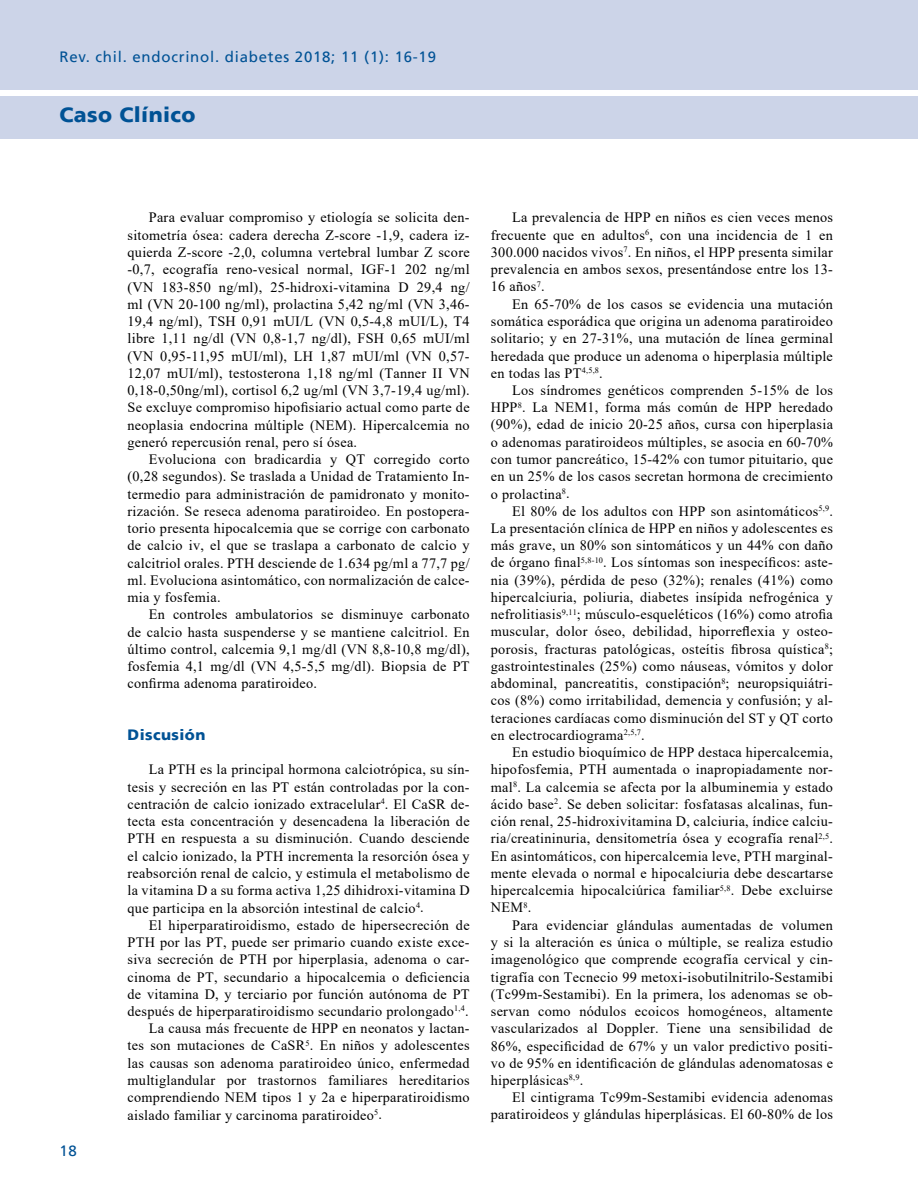
<style>
.page{position:relative;width:918px;height:1188px;background:#fff}
.page>*{position:absolute;margin:0;border:0;box-sizing:border-box;transform-origin:0 0}
.t1{font:900 21px "Frutiger LT";letter-spacing:.02em;color:#005295}
.t2{font:15px "Frutiger LT";letter-spacing:.05em;color:#005295}
.t3{font:900 15px "Frutiger LT";letter-spacing:.03em;color:#005295}
.t4{font:14.25px/17.2px "Times New Roman";letter-spacing:.02em;color:#000;text-align:justify}
</style>
<div class="page">
<div style="left:0;top:96px;width:918px;height:42px;background:#ccd4e8"></div>
<div style="left:0;top:0;width:918px;height:90px;background:#ccd4e8"></div>
<p class="t2" style="left:60px;top:48px;width:378px">Rev. chil. endocrinol. diabetes 2018; 11 (1): 16-19</p>
<h1 class="t1" style="left:60px;top:102px;width:137px">Caso Clínico</h1>
<p class="t2" style="left:60px;top:1142px;width:19px">18</p>
<p class="t4" style="left:128px;top:209px;width:344px;text-indent:21px">Para evaluar compromiso y etiología se solicita den&shy;sitometría ósea: cadera derecha Z-score -1,9, cadera iz&shy;quierda Z-score -2,0, columna vertebral lumbar Z score -0,7, ecografía reno-vesical normal, IGF-1 202 ng/ml (VN 183-850 ng/ml), 25-hidroxi-vitamina D 29,4 ng/ ml (VN 20-100 ng/ml), prolactina 5,42 ng/ml (VN 3,46- 19,4 ng/ml), TSH 0,91 mUI/L (VN 0,5-4,8 mUI/L), T4 libre 1,11 ng/dl (VN 0,8-1,7 ng/dl), FSH 0,65 mUI/ml (VN 0,95-11,95 mUI/ml), LH 1,87 mUI/ml (VN 0,57- 12,07 mUI/ml), testosterona 1,18 ng/ml (Tanner II VN 0,18-0,50ng/ml), cortisol 6,2 ug/ml (VN 3,7-19,4 ug/ml).<br>Se excluye compromiso hipofisiario actual como parte de neoplasia endocrina múltiple (NEM). Hipercalcemia no generó repercusión renal, pero sí ósea.</p>
<p class="t4" style="left:128px;top:450px;width:344px;text-indent:21px">Evoluciona con bradicardia y QT corregido corto (0,28 segundos). Se traslada a Unidad de Tratamiento In&shy;termedio para administración de pamidronato y monito&shy;rización. Se reseca adenoma paratiroideo. En postopera&shy;torio presenta hipocalcemia que se corrige con carbonato de calcio iv, el que se traslapa a carbonato de calcio y calcitriol orales. PTH desciende de 1.634 pg/ml a 77,7 pg/ ml. Evoluciona asintomático, con normalización de calce&shy;mia y fosfemia.</p>
<p class="t4" style="left:128px;top:606px;width:344px;text-indent:21px">En controles ambulatorios se disminuye carbonato de calcio hasta suspenderse y se mantiene calcitriol. En último control, calcemia 9,1 mg/dl (VN 8,8-10,8 mg/dl), fosfemia 4,1 mg/dl (VN 4,5-5,5 mg/dl). Biopsia de PT confirma adenoma paratiroideo.</p>
<p class="t3" style="left:128px;top:726px;width:79px">Discusión</p>
<p class="t4" style="left:128px;top:761px;width:344px;text-indent:21px">La PTH es la principal hormona calciotrópica, su sín&shy;tesis y secreción en las PT están controladas por la con&shy;centración de calcio ionizado extracelular<sup>4</sup>. El CaSR de&shy;tecta esta concentración y desencadena la liberación de PTH en respuesta a su disminución. Cuando desciende el calcio ionizado, la PTH incrementa la resorción ósea y reabsorción renal de calcio, y estimula el metabolismo de la vitamina D a su forma activa 1,25 dihidroxi-vitamina D que participa en la absorción intestinal de calcio<sup>4</sup>.</p>
<p class="t4" style="left:149px;top:916px;width:322px">El hiperparatiroidismo, estado de hipersecreción de</p>
<p class="t4" style="left:128px;top:933px;width:344px">PTH por las PT, puede ser primario cuando existe exce-</p>
<p class="t4" style="left:128px;top:950px;width:344px">siva secreción de PTH por hiperplasia, adenoma o car-</p>
<p class="t4" style="left:128px;top:968px;width:344px">cinoma de PT, secundario a hipocalcemia o deficiencia</p>
<p class="t4" style="left:128px;top:985px;width:344px">de vitamina D, y terciario por función autónoma de PT</p>
<p class="t4" style="left:128px;top:1002px;width:343px">después de hiperparatiroidismo secundario prolongado<sup>1,4</sup>.</p>
<p class="t4" style="left:149px;top:1019px;width:322px">La causa más frecuente de HPP en neonatos y lactan-</p>
<p class="t4" style="left:128px;top:1037px;width:344px">tes son mutaciones de CaSR<sup>5</sup>. En niños y adolescentes</p>
<p class="t4" style="left:128px;top:1054px;width:344px">las causas son adenoma paratiroideo único, enfermedad</p>
<p class="t4" style="left:128px;top:1071px;width:344px">multiglandular por trastornos familiares hereditarios</p>
<p class="t4" style="left:128px;top:1088px;width:344px">comprendiendo NEM tipos 1 y 2a e hiperparatiroidismo</p>
<p class="t4" style="left:128px;top:1106px;width:256px">aislado familiar y carcinoma paratiroideo<sup>5</sup>.</p>
<p class="t4" style="left:491px;top:209px;width:344px;text-indent:21px">La prevalencia de HPP en niños es cien veces menos frecuente que en adultos<sup>6</sup>, con una incidencia de 1 en 300.000 nacidos vivos<sup>7</sup>. En niños, el HPP presenta similar prevalencia en ambos sexos, presentándose entre los 13- 16 años<sup>7</sup>.</p>
<p class="t4" style="left:491px;top:295px;width:344px;text-indent:21px">En 65-70% de los casos se evidencia una mutación somática esporádica que origina un adenoma paratiroideo solitario; y en 27-31%, una mutación de línea germinal heredada que produce un adenoma o hiperplasia múltiple en todas las PT<sup>4,5,8</sup>.</p>
<p class="t4" style="left:491px;top:381px;width:344px;text-indent:21px">Los síndromes genéticos comprenden 5-15% de los HPP<sup>8</sup>. La NEM1, forma más común de HPP heredado (90%), edad de inicio 20-25 años, cursa con hiperplasia o adenomas paratiroideos múltiples, se asocia en 60-70% con tumor pancreático, 15-42% con tumor pituitario, que en un 25% de los casos secretan hormona de crecimiento o prolactina<sup>8</sup>.</p>
<p class="t4" style="left:491px;top:502px;width:344px;text-indent:21px">El 80% de los adultos con HPP son asintomáticos<sup>5,9</sup>.<br>La presentación clínica de HPP en niños y adolescentes es más grave, un 80% son sintomáticos y un 44% con daño de órgano final<sup>5,8-10</sup>. Los síntomas son inespecíficos: aste&shy;nia (39%), pérdida de peso (32%); renales (41%) como hipercalciuria, poliuria, diabetes insípida nefrogénica y nefrolitiasis<sup>9,11</sup>; músculo-esqueléticos (16%) como atrofia muscular, dolor óseo, debilidad, hiporreflexia y osteo&shy;porosis, fracturas patológicas, osteítis fibrosa quística<sup>8</sup>; gastrointestinales (25%) como náuseas, vómitos y dolor abdominal, pancreatitis, constipación<sup>8</sup>; neuropsiquiátri&shy;cos (8%) como irritabilidad, demencia y confusión; y al&shy;teraciones cardíacas como disminución del ST y QT corto en electrocardiograma<sup>2,5,7</sup>.</p>
<p class="t4" style="left:491px;top:743px;width:344px;text-indent:21px">En estudio bioquímico de HPP destaca hipercalcemia, hipofosfemia, PTH aumentada o inapropiadamente nor&shy;mal<sup>8</sup>. La calcemia se afecta por la albuminemia y estado ácido base<sup>2</sup>. Se deben solicitar: fosfatasas alcalinas, fun&shy;ción renal, 25-hidroxivitamina D, calciuria, índice calciu&shy;ria/creatininuria, densitometría ósea y ecografía renal<sup>2,5</sup>.<br>En asintomáticos, con hipercalcemia leve, PTH marginal&shy;mente elevada o normal e hipocalciuria debe descartarse hipercalcemia hipocalciúrica familiar<sup>5,8</sup>. Debe excluirse NEM<sup>8</sup>.</p>
<p class="t4" style="left:491px;top:916px;width:344px;text-indent:21px">Para evidenciar glándulas aumentadas de volumen y si la alteración es única o múltiple, se realiza estudio imagenológico que comprende ecografía cervical y cin&shy;tigrafía con Tecnecio 99 metoxi-isobutilnitrilo-Sestamibi (Tc99m-Sestamibi). En la primera, los adenomas se ob&shy;servan como nódulos ecoicos homogéneos, altamente vascularizados al Doppler. Tiene una sensibilidad de 86%, especificidad de 67% y un valor predictivo positi&shy;vo de 95% en identificación de glándulas adenomatosas e hiperplásicas<sup>8,9</sup>.</p>
<p class="t4" style="left:491px;top:1088px;width:344px;text-align:right">El cintigrama Tc99m-Sestamibi evidencia adenomas paratiroideos y glándulas hiperplásicas. El 60-80% de los</p>
</div>
